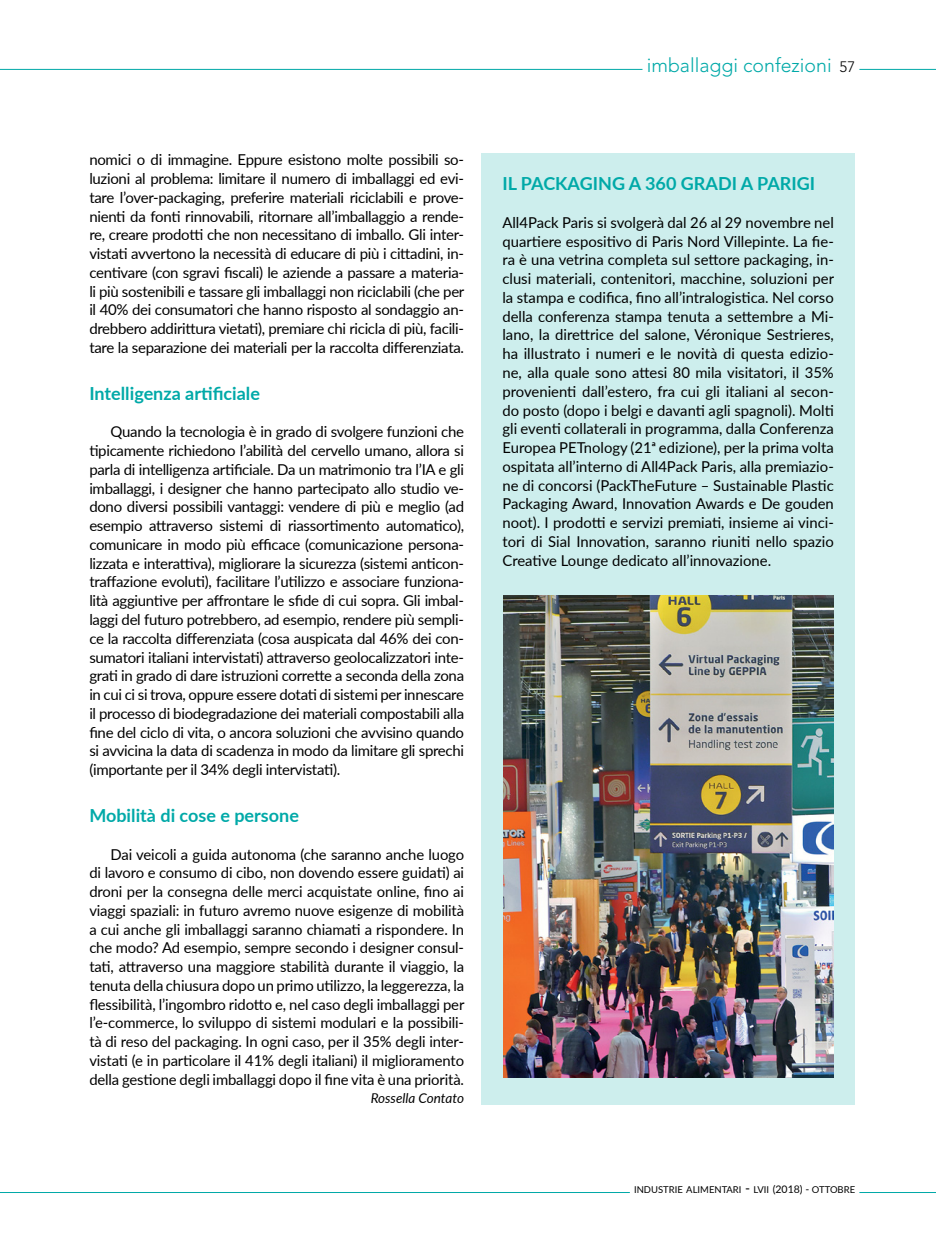
<style>
.page{position:relative;width:936px;height:1234px;background:#fff}
.page>*{position:absolute;margin:0;border:0;box-sizing:border-box;transform-origin:0 0}
.t1{font:300 19.5px "Avenir LT Std";color:#00a9a8}
.t2{font:700 18px "Lato";color:#00a9a8}
.t3{font:15px/18.8px "Lato";letter-spacing:-.02em;color:#000;text-align:justify}
.t4{font:italic 13.5px "Lato";color:#000}
.t5{font:9.45px "Lato";color:#000}
.s1{font-size:15px;color:#000}
.s2{font-size:13.5px}
.s3{font-size:10.5px}
</style>
<div class="page">
<hr style="left:0;top:69px;width:935px;height:1px;background:#00a9a8">
<div style="left:642px;top:66px;width:217px;height:11px;background:#fff"></div>
<hr style="left:0;top:1191px;width:935px;height:1px;background:#00a9a8">
<div style="left:629px;top:1189px;width:230px;height:7px;background:#fff"></div>
<div style="left:481px;top:153px;width:374px;height:950px;background:#cdeeed"></div>
<img style="left:503px;top:595px;width:330px;height:482px">
<p class="t3" style="left:89px;top:150px;width:376px">nomici o di immagine. Eppure esistono molte possibili so&shy;luzioni al problema: limitare il numero di imballaggi ed evi&shy;tare l’over-packaging, preferire materiali riciclabili e prove&shy;nienti da fonti rinnovabili, ritornare all’imballaggio a rende&shy;re, creare prodotti che non necessitano di imballo. Gli inter&shy;vistati avvertono la necessità di educare di più i cittadini, in&shy;centivare (con sgravi fiscali) le aziende a passare a materia&shy;li più sostenibili e tassare gli imballaggi non riciclabili (che per il 40% dei consumatori che hanno risposto al sondaggio an&shy;drebbero addirittura vietati), premiare chi ricicla di più, facili&shy;tare la separazione dei materiali per la raccolta differenziata.</p>
<p class="t2" style="left:89px;top:380px;width:172px">Intelligenza artificiale</p>
<p class="t3" style="left:89px;top:422px;width:376px;text-indent:21px">Quando la tecnologia è in grado di svolgere funzioni che tipicamente richiedono l’abilità del cervello umano, allora si parla di intelligenza artificiale. Da un matrimonio tra l’IA e gli imballaggi, i designer che hanno partecipato allo studio ve&shy;dono diversi possibili vantaggi: vendere di più e meglio (ad esempio attraverso sistemi di riassortimento automatico), comunicare in modo più efficace (comunicazione persona&shy;lizzata e interattiva), migliorare la sicurezza (sistemi anticon&shy;traffazione evoluti), facilitare l’utilizzo e associare funziona&shy;lità aggiuntive per affrontare le sfide di cui sopra. Gli imbal&shy;laggi del futuro potrebbero, ad esempio, rendere più sempli&shy;ce la raccolta differenziata (cosa auspicata dal 46% dei con&shy;sumatori italiani intervistati) attraverso geolocalizzatori inte&shy;grati in grado di dare istruzioni corrette a seconda della zona in cui ci si trova, oppure essere dotati di sistemi per innescare il processo di biodegradazione dei materiali compostabili alla fine del ciclo di vita, o ancora soluzioni che avvisino quando si avvicina la data di scadenza in modo da limitare gli sprechi (importante per il 34% degli intervistati).</p>
<p class="t2" style="left:89px;top:802px;width:211px">Mobilità di cose e persone</p>
<p class="t3" style="left:89px;top:843px;width:376px;text-indent:21px">Dai veicoli a guida autonoma (che saranno anche luogo di lavoro e consumo di cibo, non dovendo essere guidati) ai droni per la consegna delle merci acquistate online, fino ai viaggi spaziali: in futuro avremo nuove esigenze di mobilità a cui anche gli imballaggi saranno chiamati a rispondere. In che modo? Ad esempio, sempre secondo i designer consul&shy;tati, attraverso una maggiore stabilità durante il viaggio, la tenuta della chiusura dopo un primo utilizzo, la leggerezza, la flessibilità, l’ingombro ridotto e, nel caso degli imballaggi per l’e-commerce, lo sviluppo di sistemi modulari e la possibili&shy;tà di reso del packaging. In ogni caso, per il 35% degli inter&shy;vistati (e in particolare il 41% degli italiani) il miglioramento della gestione degli imballaggi dopo il fine vita è una priorità.</p>
<p class="t4" style="left:371px;top:1088px;width:95px">Rossella Contato</p>
<h1 class="t1" style="left:646px;top:54px;width:210px">imballaggi confezioni <span class="s1">57</span></h1>
<p class="t2" style="left:502px;top:170px;width:16px">Ilpac</p>
<p class="t2" style="left:555px;top:170px;width:23px">kaginga</p>
<p class="t2" style="left:645px;top:170px;width:43px">360 gra</p>
<p class="t2" style="left:718px;top:170px;width:60px">dia Parigi</p>
<p class="t3" style="left:502px;top:212px;width:333px">All4Pack Paris si svolgerà dal 26 al 29 novembre nel quartiere espositivo di Paris Nord Villepinte. La fie&shy;ra è una vetrina completa sul settore packaging, in&shy;clusi materiali, contenitori, macchine, soluzioni per la stampa e codifica, fino all’intralogistica. Nel corso della conferenza stampa tenuta a settembre a Mi&shy;lano, la direttrice del salone, Véronique Sestrieres, ha illustrato i numeri e le novità di questa edizio&shy;ne, alla quale sono attesi 80 mila visitatori, il 35% provenienti dall’estero, fra cui gli italiani al secon&shy;do posto (dopo i belgi e davanti agli spagnoli). Molti gli eventi collaterali in programma, dalla Conferenza Europea PETnology (21ᵃ edizione), per la prima volta ospitata all’interno di All4Pack Paris, alla premiazio&shy;ne di concorsi (PackTheFuture – Sustainable Plastic Packaging Award, Innovation Awards e De gouden noot). I prodotti e servizi premiati, insieme ai vinci&shy;tori di Sial Innovation, saranno riuniti nello spazio Creative Lounge dedicato all’innovazione.</p>
<p class="t5" style="left:634px;top:1182px;width:222px">INDUSTRIE ALIMENTARI <span class="s2">-</span> LVII <span class="s3">(2018) -</span> OTTOBRE</p>
</div>
